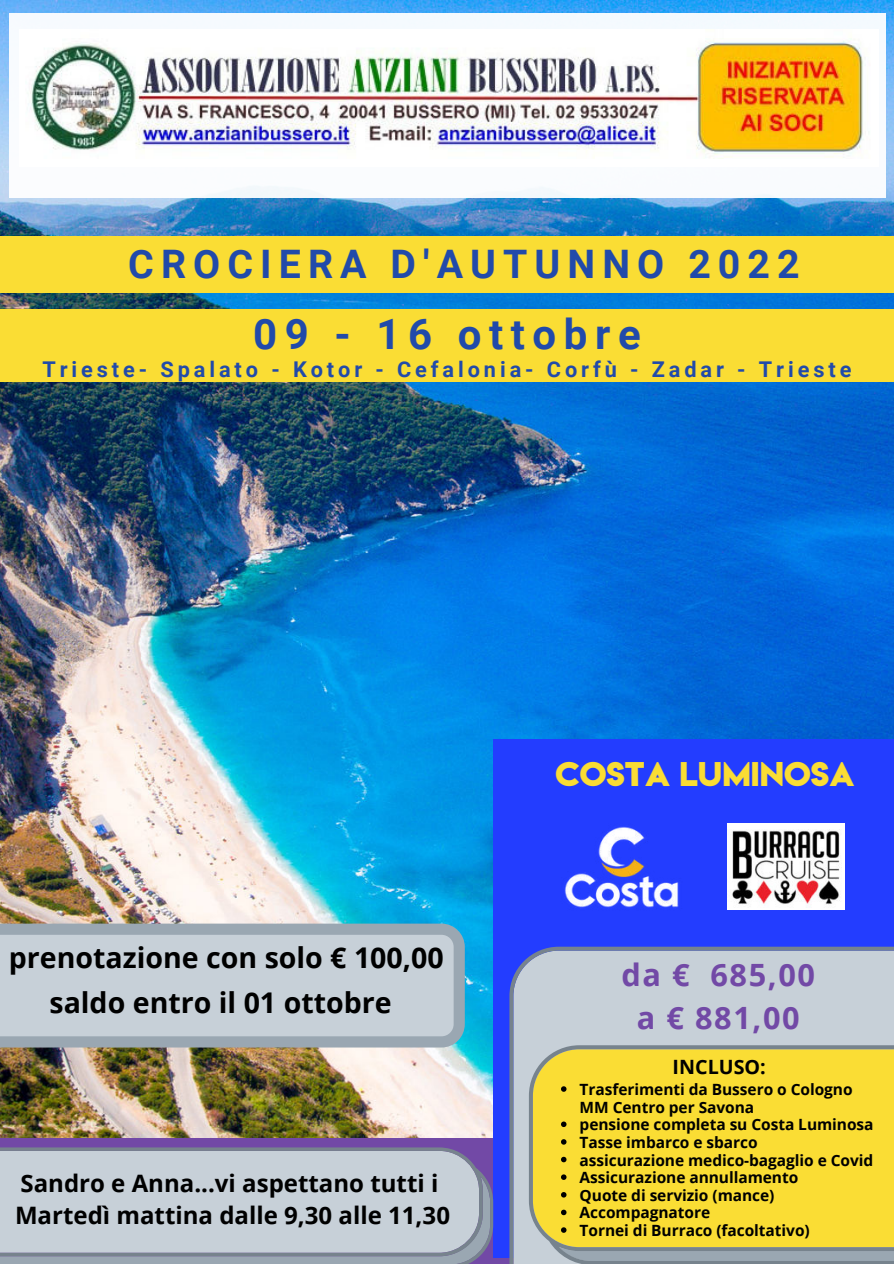
<style>
.page{position:relative;width:894px;height:1264px;background:#fff}
.page>*{position:absolute;margin:0;border:0;box-sizing:border-box;transform-origin:0 0}
.t1{font:700 42px "Roboto";letter-spacing:.18em;color:#214aaa}
.t2{font:700 39.3px "Roboto";letter-spacing:.18em;color:#214aaa}
.t3{font:700 30.75px/42.8px "Open Sans";letter-spacing:.05em;color:#7249a6;text-align:center}
.t4{font:30.45px "Lemon Milkbold";color:#fadd34}
.t5{font:700 28.5px/44.8px "Open Sans";color:#000;text-align:center}
.t6{font:700 24px/32.7px "Open Sans";color:#000}
.t7{font:700 21.75px "Roboto";letter-spacing:.18em;color:#214aaa}
.t8{font:700 19.65px "Open Sans";color:#000}
.t9{font:700 15.45px/17.5px "Open Sans";letter-spacing:-.005em;color:#000}
</style>
<div class="page">
<img style="left:0;top:0;width:893px;height:1138px">
<div style="left:0;top:236px;width:893px;height:57px;background:#fadd34"></div>
<div style="left:0;top:310px;width:893px;height:72px;background:#fadd34"></div>
<div style="left:9px;top:13px;width:876px;height:184px;background:#fff"></div>
<div style="left:0;top:1138px;width:540px;height:125px;background:#7249a6"></div>
<div style="left:493px;top:739px;width:400px;height:518px;background:#233dff"></div>
<svg style="left:509px;top:946px;width:384px;height:317px;background:#bdc7d4"></svg>
<svg style="left:528px;top:1045px;width:365px;height:218px;background:#edd541"></svg>
<svg style="left:0;top:1147px;width:493px;height:116px;background:#bcc4cf"></svg>
<svg style="left:0;top:923px;width:464px;height:124px;background:#bdc7d0"></svg>
<img style="left:727px;top:823px;width:117px;height:86px">
<img style="left:564px;top:826px;width:115px;height:82px">
<svg style="left:561px;top:1086px;width:5px;height:5px"></svg>
<svg style="left:561px;top:1121px;width:5px;height:5px"></svg>
<svg style="left:561px;top:1139px;width:5px;height:5px"></svg>
<svg style="left:561px;top:1156px;width:5px;height:6px"></svg>
<svg style="left:561px;top:1174px;width:5px;height:5px"></svg>
<svg style="left:561px;top:1191px;width:5px;height:6px"></svg>
<svg style="left:561px;top:1209px;width:5px;height:6px"></svg>
<svg style="left:561px;top:1227px;width:5px;height:5px"></svg>
<img style="left:30px;top:40px;width:834px;height:119px">
<h2 class="t2" style="left:128px;top:236px;width:672px">CROCIERA D'AUTUNNO 2022</h2>
<h1 class="t1" style="left:253px;top:305px;width:389px">09 - 16 ottobre</h1>
<h3 class="t7" style="left:42px;top:354px;width:810px">Trieste- Spalato - Kotor - Cefalonia- Corfù - Zadar - Trieste</h3>
<h3 class="t5" style="left:9px;top:934px;width:436px">prenotazione con solo € 100,00 saldo entro il 01 ottobre</h3>
<h3 class="t6" style="left:15px;top:1165px;width:436px">Sandro e Anna...vi aspettano tutti i<br>Martedì mattina dalle 9,30 alle 11,30</h3>
<h3 class="t4" style="left:555px;top:752px;width:301px">COSTA LUMINOSA</h3>
<h3 class="t3" style="left:621px;top:952px;width:195px">da € 685,00 a € 881,00</h3>
<p class="t8" style="left:672px;top:1053px;width:95px">INCLUSO:</p>
<p class="t9" style="left:579px;top:1080px;width:295px">Trasferimenti da Bussero o Cologno<br>MM Centro per Savona<br>pensione completa su Costa Luminosa<br>Tasse imbarco e sbarco<br>assicurazione medico-bagaglio e Covid<br>Assicurazione annullamento<br>Quote di servizio (mance)<br>Accompagnatore<br>Tornei di Burraco (facoltativo)</p>
</div>
